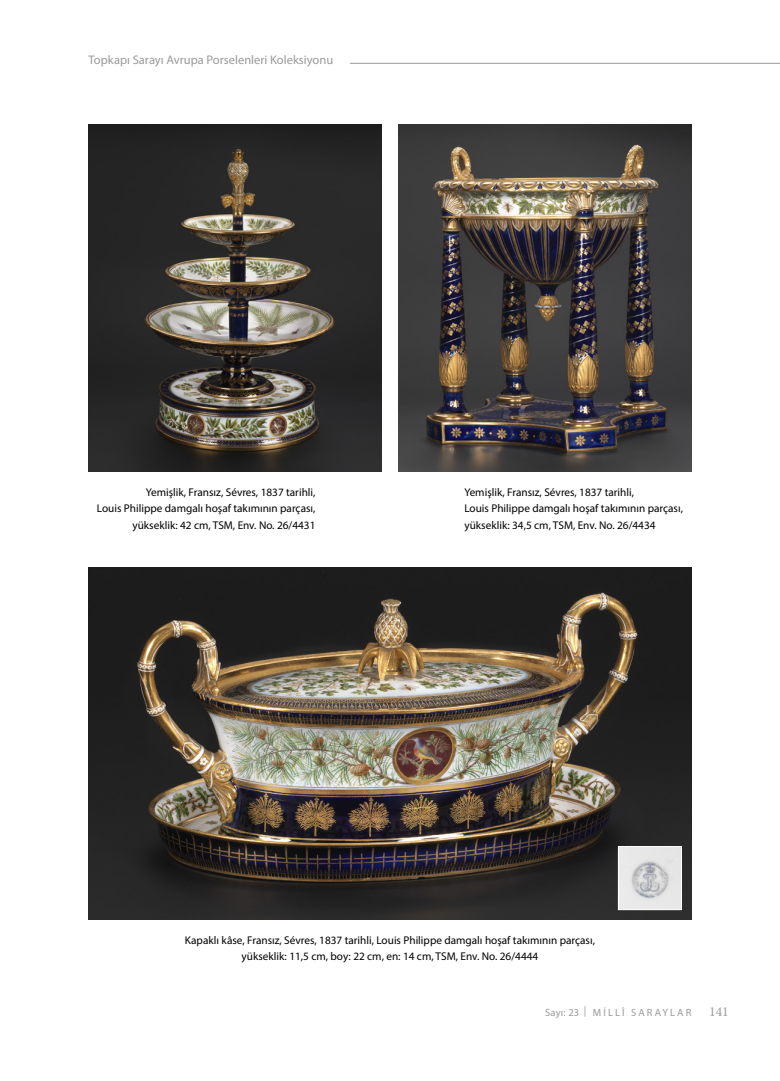
<style>
.page{position:relative;width:780px;height:1081px;background:#fff}
.page>*{position:absolute;margin:0;border:0;box-sizing:border-box;transform-origin:0 0}
.t1{font:13.75px "Minion Pro";color:#9c9b9b}
.t2{font:12.5px "Myriad Pro";color:#9c9b9b}
.t3{font:11.25px/16.2px "Myriad Pro";color:#000;text-align:right}
.t4{font:10.5px "Myriad Pro";letter-spacing:.2em;color:#9c9b9b}
</style>
<div class="page">
<hr style="left:350px;top:63px;width:430px;height:1px;background:#9c9b9b">
<img style="left:89px;top:124px;width:292px;height:347px">
<img style="left:399px;top:124px;width:292px;height:347px">
<img style="left:89px;top:567px;width:602px;height:352px">
<img style="left:620px;top:848px;width:59px;height:60px">
<div style="left:618px;top:846px;width:63px;height:64px;border:1px solid #fff"></div>
<p class="t2" style="left:89px;top:52px;width:246px">Topkapı Sarayı Avrupa Porselenleri Koleksiyonu</p>
<p class="t3" style="left:97px;top:484px;width:220px">Yemişlik, Fransız, Sévres, 1837 tarihli,<br>Louis Philippe damgalı hoşaf takımının parçası, yükseklik: 42 cm, TSM, Env. No. 26/4431</p>
<p class="t3" style="left:464px;top:484px;width:220px;text-align:left">Yemişlik, Fransız, Sévres, 1837 tarihli,<br>Louis Philippe damgalı hoşaf takımının parçası, yükseklik: 34,5 cm, TSM, Env. No. 26/4434</p>
<p class="t3" style="left:185px;top:932px;width:411px;text-align:center">Kapaklı kâse, Fransız, Sévres, 1837 tarihli, Louis Philippe damgalı hoşaf takımının parçası, yükseklik: 11,5 cm, boy: 22 cm, en: 14 cm, TSM, Env. No. 26/4444</p>
<p class="t4" style="left:545px;top:1006px;width:148px">Sayı: 23 | MİLLÎ SARAYLAR</p>
<p class="t1" style="left:709px;top:1003px;width:21px">141</p>
</div>
